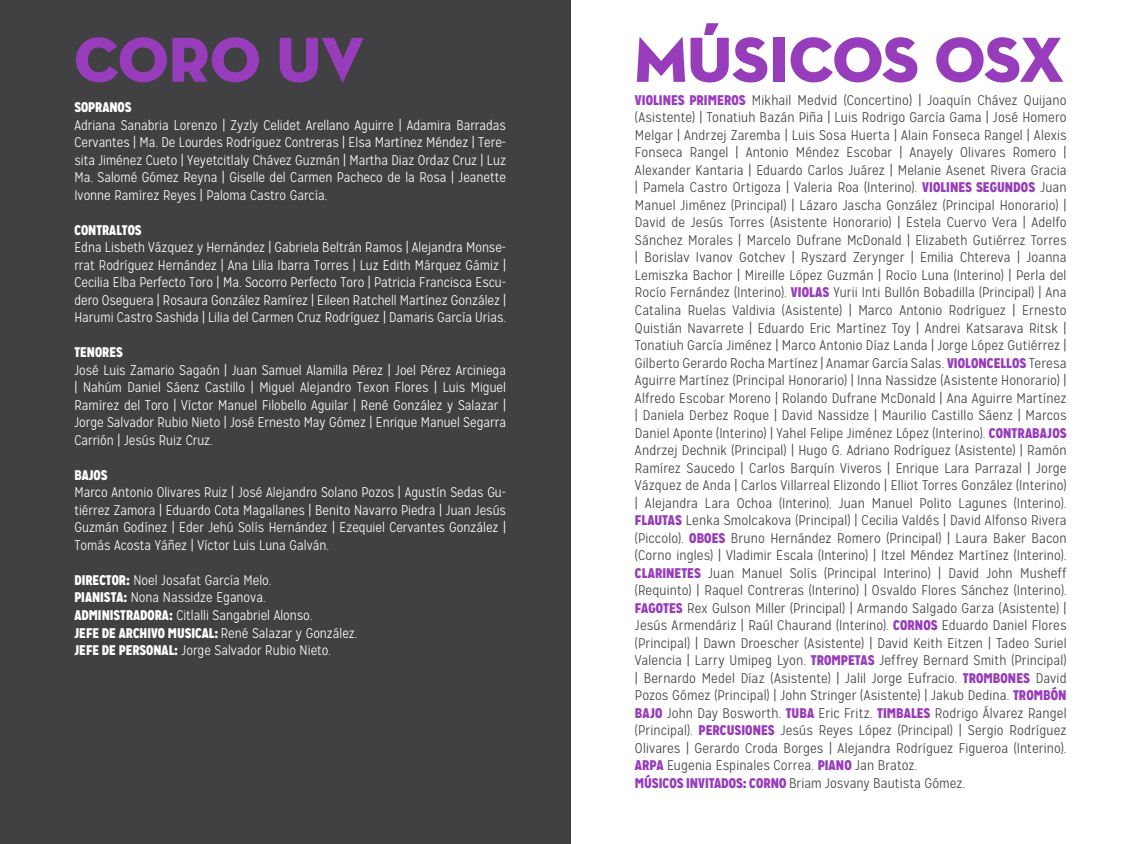
<style>
.page{position:relative;width:1141px;height:844px;background:#fff}
.page>*{position:absolute;margin:0;border:0;box-sizing:border-box;transform-origin:0 0}
.t1{font:64.75px "Neutra Disp Exp Titling";letter-spacing:-.005em;color:#973dbb}
.MÚSICOS{font:300 14px/17.5px "Mission Gothic";letter-spacing:.005em;color:#414042;text-align:justify}
.MÚSICOS-2{font:300 14px/17.5px "Mission Gothic";color:#fff;text-align:justify}
.MÚSICOS-3{font:900 14px "Mission Gothic";color:#fff}
.s1{font-weight:900}
.s2{font-weight:300}
.s3{font-weight:900;color:#973dbb}
</style>
<div class="page">
<div style="left:0;top:0;width:570px;height:843px;background:#414042"></div>
<p class="t1" style="left:74px;top:19px;width:291px">CORO UV</p>
<p class="MÚSICOS-3" style="left:74px;top:98px;width:59px">SOPRANOS</p>
<p class="MÚSICOS-2" style="left:74px;top:116px;width:433px">Adriana Sanabria Lorenzo | Zyzly Celidet Arellano Aguirre | Adamira Barradas Cervantes | Ma. De Lourdes Rodríguez Contreras | Elsa Martínez Méndez | Tere&shy;sita Jiménez Cueto | Yeyetcitlaly Chávez Guzmán | Martha Diaz Ordaz Cruz | Luz Ma. Salomé Gómez Reyna | Giselle del Carmen Pacheco de la Rosa | Jeanette Ivonne Ramírez Reyes | Paloma Castro García.</p>
<p class="MÚSICOS-3" style="left:74px;top:220px;width:69px">CONTRALTOS</p>
<p class="MÚSICOS-2" style="left:74px;top:239px;width:433px">Edna Lisbeth Vázquez y Hernández | Gabriela Beltrán Ramos | Alejandra Monse&shy;rrat Rodríguez Hernández | Ana Lilia Ibarra Torres | Luz Edith Márquez Gámiz | Cecilia Elba Perfecto Toro | Ma. Socorro Perfecto Toro | Patricia Francisca Escu&shy;dero Oseguera | Rosaura González Ramírez | Eileen Ratchell Martínez González | Harumi Castro Sashida | Lilia del Carmen Cruz Rodríguez | Damaris García Urias.</p>
<p class="MÚSICOS-3" style="left:74px;top:343px;width:50px">TENORES</p>
<p class="MÚSICOS-2" style="left:74px;top:361px;width:433px">José Luis Zamario Sagaón | Juan Samuel Alamilla Pérez | Joel Pérez Arciniega | Nahúm Daniel Sáenz Castillo | Miguel Alejandro Texon Flores | Luis Miguel Ramírez del Toro | Víctor Manuel Filobello Aguilar | René González y Salazar | Jorge Salvador Rubio Nieto | José Ernesto May Gómez | Enrique Manuel Segarra Carrión | Jesús Ruiz Cruz.</p>
<p class="MÚSICOS-3" style="left:74px;top:465px;width:35px">BAJOS</p>
<p class="MÚSICOS-2" style="left:74px;top:484px;width:433px">Marco Antonio Olivares Ruiz | José Alejandro Solano Pozos | Agustín Sedas Gu&shy;tiérrez Zamora | Eduardo Cota Magallanes | Benito Navarro Piedra | Juan Jesús Guzmán Godínez | Eder Jehú Solís Hernández | Ezequiel Cervantes González | Tomás Acosta Yáñez | Víctor Luis Luna Galván.</p>
<p class="MÚSICOS-2" style="left:74px;top:571px;width:198px"><span class="s1">DIRECTOR:</span> Noel Josafat García Melo.</p>
<p class="MÚSICOS-2" style="left:74px;top:589px;width:193px"><span class="s1">PIANISTA:</span> Nona Nassidze Eganova.</p>
<p class="MÚSICOS-2" style="left:74px;top:606px;width:240px"><span class="s1">ADMINISTRADORA:</span> Citlalli Sangabriel Alonso.</p>
<p class="MÚSICOS-3" style="left:74px;top:623px;width:285px">JEFE DE ARCHIVO MUSICAL: <span class="s2">René Salazar y González.</span></p>
<p class="MÚSICOS-2" style="left:74px;top:641px;width:258px"><span class="s1">JEFE DE PERSONAL:</span> Jorge Salvador Rubio Nieto.</p>
<p class="t1" style="left:634px;top:19px;width:431px">MÚSICOS OSX</p>
<p class="MÚSICOS" style="left:635px;top:91px;width:433px"><span class="s3">VIOLINES PRIMEROS</span> Mikhail Medvid (Concertino) | Joaquín Chávez Quijano (Asistente) | Tonatiuh Bazán Piña | Luis Rodrigo García Gama | José Homero Melgar | Andrzej Zaremba | Luis Sosa Huerta | Alain Fonseca Rangel | Alexis Fonseca Rangel | Antonio Méndez Escobar | Anayely Olivares Romero | Alexander Kantaria | Eduardo Carlos Juárez | Melanie Asenet Rivera Gracia | Pamela Castro Ortigoza | Valeria Roa (Interino). <span class="s3">VIOLINES SEGUNDOS</span> Juan Manuel Jiménez (Principal) | Lázaro Jascha González (Principal Honorario) | David de Jesús Torres (Asistente Honorario) | Estela Cuervo Vera | Adelfo Sánchez Morales | Marcelo Dufrane McDonald | Elizabeth Gutiérrez Torres | Borislav Ivanov Gotchev | Ryszard Zerynger | Emilia Chtereva | Joanna Lemiszka Bachor | Mireille López Guzmán | Rocío Luna (Interino) | Perla del Rocío Fernández (Interino). <span class="s3">VIOLAS</span> Yurii Inti Bullón Bobadilla (Principal) | Ana Catalina Ruelas Valdivia (Asistente) | Marco Antonio Rodríguez | Ernesto Quistián Navarrete | Eduardo Eric Martínez Toy | Andrei Katsarava Ritsk | Tonatiuh García Jiménez | Marco Antonio Díaz Landa | Jorge López Gutiérrez | Gilberto Gerardo Rocha Martínez | Anamar García Salas. <span class="s3">VIOLONCELLOS</span> Teresa Aguirre Martínez (Principal Honorario) | Inna Nassidze (Asistente Honorario) | Alfredo Escobar Moreno | Rolando Dufrane McDonald | Ana Aguirre Martínez | Daniela Derbez Roque | David Nassidze | Maurilio Castillo Sáenz | Marcos Daniel Aponte (Interino) | Yahel Felipe Jiménez López (Interino). <span class="s3">CONTRABAJOS </span>Andrzej Dechnik (Principal) | Hugo G. Adriano Rodríguez (Asistente) | Ramón Ramírez Saucedo | Carlos Barquín Viveros | Enrique Lara Parrazal | Jorge Vázquez de Anda | Carlos Villarreal Elizondo | Elliot Torres González (Interino) | Alejandra Lara Ochoa (Interino), Juan Manuel Polito Lagunes (Interino).<br><span class="s3">FLAUTAS</span> Lenka Smolcakova (Principal) | Cecilia Valdés | David Alfonso Rivera (Piccolo). <span class="s3">OBOES</span> Bruno Hernández Romero (Principal) | Laura Baker Bacon (Corno ingles) | Vladimir Escala (Interino) | Itzel Méndez Martínez (Interino).<br><span class="s3">CLARINETES</span> Juan Manuel Solís (Principal Interino) | David John Musheff (Requinto) | Raquel Contreras (Interino) | Osvaldo Flores Sánchez (Interino).<br><span class="s3">FAGOTES</span> Rex Gulson Miller (Principal) | Armando Salgado Garza (Asistente) | Jesús Armendáriz | Raúl Chaurand (Interino). <span class="s3">CORNOS</span> Eduardo Daniel Flores (Principal) | Dawn Droescher (Asistente) | David Keith Eitzen | Tadeo Suriel Valencia | Larry Umipeg Lyon. <span class="s3">TROMPETAS</span> Jeffrey Bernard Smith (Principal) | Bernardo Medel Díaz (Asistente) | Jalil Jorge Eufracio. <span class="s3">TROMBONES</span> David Pozos Gómez (Principal) | John Stringer (Asistente) | Jakub Dedina. <span class="s3">TROMBÓN BAJO</span> John Day Bosworth. <span class="s3">TUBA</span> Eric Fritz. <span class="s3">TIMBALES</span> Rodrigo Álvarez Rangel (Principal). <span class="s3">PERCUSIONES</span> Jesús Reyes López (Principal) | Sergio Rodríguez Olivares | Gerardo Croda Borges | Alejandra Rodríguez Figueroa (Interino).<br><span class="s3">ARPA</span> Eugenia Espinales Correa. <span class="s3">PIANO</span> Jan Bratoz.</p>
<p class="MÚSICOS" style="left:635px;top:774px;width:332px"><span class="s3">MÚSICOS INVITADOS: CORNO</span> Briam Josvany Bautista Gómez.</p>
</div>
